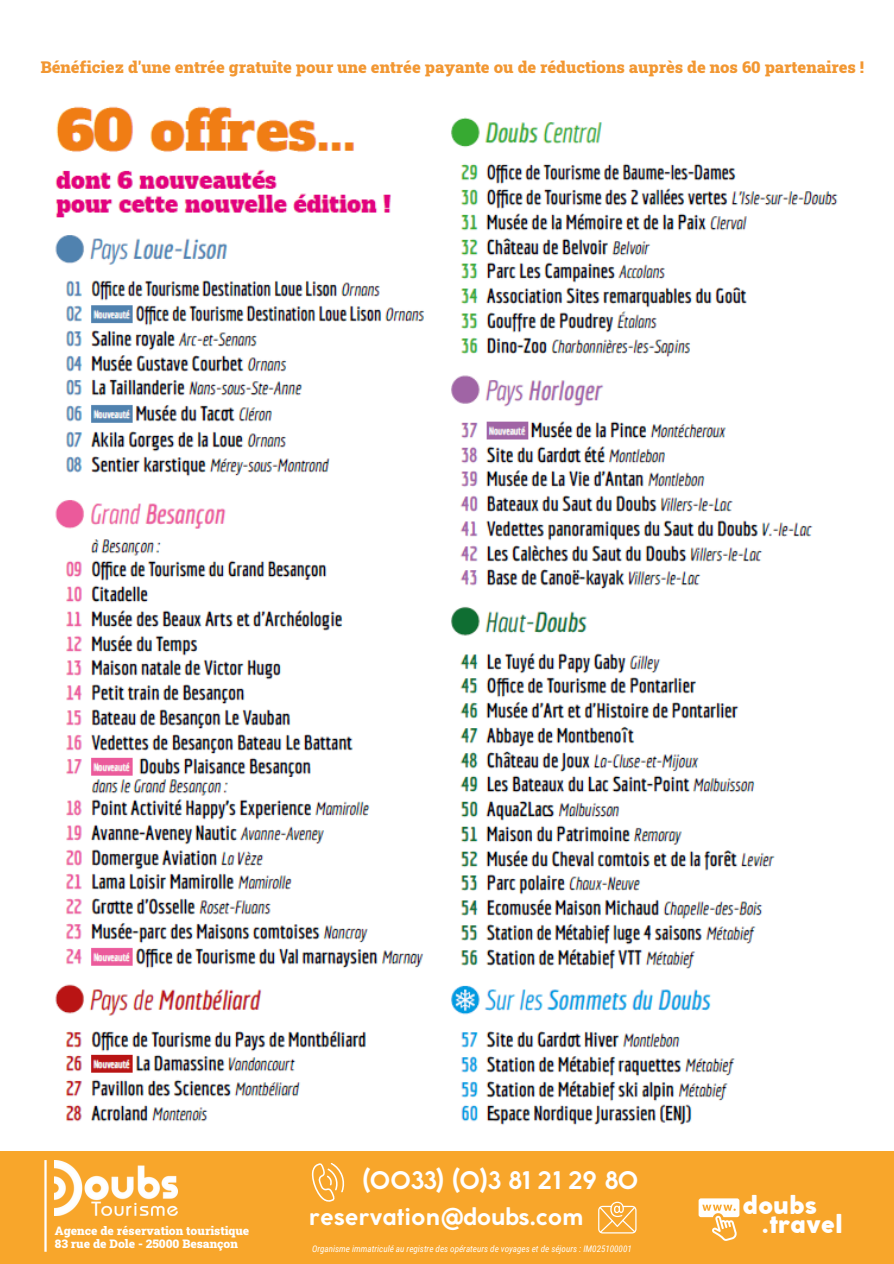
<style>
.page{position:relative;width:894px;height:1264px;background:#fff}
.page>*{position:absolute;margin:0;border:0;box-sizing:border-box;transform-origin:0 0}
.t1{font:800 25.5px/19.2px "Coco Gothic";color:#fff}
.t2{font:700 24px "Coco Gothic";color:#fff}
.t3{font:900 16.5px "Roboto Slab";color:#f29732}
.t4{font:900 12px/13px "Roboto Slab";color:#fff}
.t5{font:italic 9.15px "Roboto Condensed";color:#fff}
</style>
<div class="page">
<img style="left:55px;top:106px;width:783px;height:1019px">
<div style="left:0;top:1150px;width:893px;height:113px;background:#f8a62b"></div>
<img style="left:55px;top:1160px;width:123px;height:55px">
<hr style="left:44px;top:1160px;width:3px;height:91px;background:#fff">
<svg style="left:698px;top:1198px;width:41px;height:42px"></svg>
<svg style="left:598px;top:1201px;width:38px;height:32px"></svg>
<svg style="left:311px;top:1163px;width:34px;height:39px"></svg>
<h2 class="t3" style="left:41px;top:55px;width:824px">Bénéficiez d'une entrée gratuite pour une entrée payante ou de réductions auprès de nos 60 partenaires !</h2>
<p class="t4" style="left:55px;top:1223px;width:196px">Agence de réservation touristique<br>83 rue de Dole - 25000 Besançon</p>
<p class="t2" style="left:362px;top:1171px;width:277px">(0033) (0)3 81 21 29 80</p>
<h1 class="t2" style="left:309px;top:1206px;width:275px">reservation@doubs.com</h1>
<p class="t5" style="left:312px;top:1243px;width:321px">Organisme immatriculé au registre des opérateurs de voyages et de séjours : IM025100001</p>
<p class="t1" style="left:761px;top:1195px;width:83px;text-indent:-19px">doubs .travel</p>
</div>
